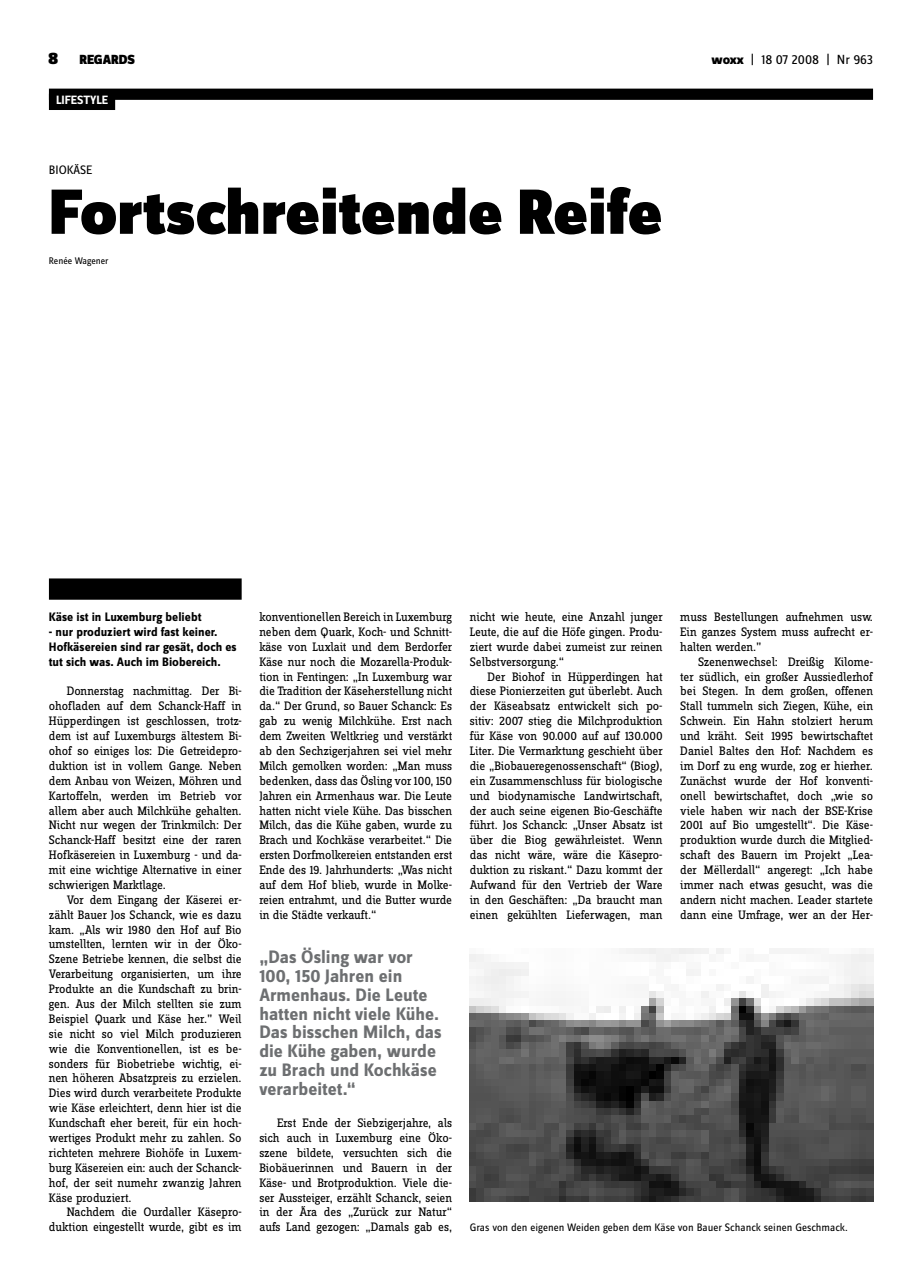
<style>
.page{position:relative;width:922px;height:1276px;background:#fff}
.page>*{position:absolute;margin:0;border:0;box-sizing:border-box;transform-origin:0 0}
.t1{font:900 66.25px "Zine Sans Dis";color:#000}
.t2{font:700 18.75px/18.8px "Zine Sans Dis";color:#6d6f71}
.t3{font:13.75px "Zine Sans Dis";color:#000}
.t4{font:900 13.75px "Zine Sans Dis";letter-spacing:-.01em;color:#000}
.t5{font:12.75px/14.9px "Zine Slab Dis";letter-spacing:-.01em;color:#000;text-align:justify}
.t6{font:700 12.75px/14.9px "Zine Sans Dis";color:#000}
.t7{font:12.75px "Zine Sans Dis";color:#000}
.t8{font:700 12.5px "Zine Sans Dis";letter-spacing:-.005em;color:#fff}
.t9{font:11.25px "Zine Sans Dis";color:#000}
.t10{font:10px "Zine Sans Dis";color:#000}
.s1{font-weight:800}
</style>
<div class="page">
<div style="left:49px;top:89px;width:823px;height:11px;background:#000"></div>
<div style="left:49px;top:94px;width:66px;height:16px;background:#000"></div>
<div style="left:49px;top:578px;width:192px;height:22px;background:#000"></div>
<img style="left:469px;top:948px;width:403px;height:253px">
<p class="t4" style="left:79px;top:53px;width:57px">REGARDS</p>
<p class="t3" style="left:711px;top:53px;width:163px"><span class="s1">woxx</span> | 18 07 2008 | Nr 963</p>
<p class="t8" style="left:56px;top:93px;width:54px">LIFESTYLE</p>
<p class="t7" style="left:49px;top:163px;width:45px">BIOKÄSE</p>
<h1 class="t1" style="left:49px;top:177px;width:615px">Fortschreitende Reife</h1>
<p class="t10" style="left:49px;top:255px;width:61px">Renée Wagener</p>
<p class="t6" style="left:49px;top:610px;width:154px">Käse ist in Luxemburg beliebt</p>
<p class="t6" style="left:49px;top:625px;width:189px">- nur produziert wird fast keiner.<br>Hofkäsereien sind rar gesät, doch es tut sich was. Auch im Biobereich.</p>
<p class="t5" style="left:49px;top:684px;width:194px;text-indent:18px">Donnerstag nachmittag. Der Bi&shy;ohofladen auf dem Schanck-Haff in Hüpperdingen ist geschlossen, trotz&shy;dem ist auf Luxemburgs ältestem Bi&shy;ohof so einiges los: Die Getreidepro&shy;duktion ist in vollem Gange. Neben dem Anbau von Weizen, Möhren und Kartoffeln, werden im Betrieb vor allem aber auch Milchkühe gehalten.<br>Nicht nur wegen der Trinkmilch: Der Schanck-Haff besitzt eine der raren Hofkäsereien in Luxemburg - und da&shy;mit eine wichtige Alternative in einer schwierigen Marktlage.</p>
<p class="t5" style="left:49px;top:893px;width:194px;text-indent:18px">Vor dem Eingang der Käserei er&shy;zählt Bauer Jos Schanck, wie es dazu kam. „Als wir 1980 den Hof auf Bio umstellten, lernten wir in der Öko-Szene Betriebe kennen, die selbst die Verarbeitung organisierten, um ihre Produkte an die Kundschaft zu brin&shy;gen. Aus der Milch stellten sie zum Beispiel Quark und Käse her.” Weil sie nicht so viel Milch produzieren wie die Konventionellen, ist es be&shy;sonders für Biobetriebe wichtig, ei&shy;nen höheren Absatzpreis zu erzielen.<br>Dies wird durch verarbeitete Produkte wie Käse erleichtert, denn hier ist die Kundschaft eher bereit, für ein hoch&shy;wertiges Produkt mehr zu zahlen. So richteten mehrere Biohöfe in Luxem&shy;burg Käsereien ein: auch der Schanck&shy;hof, der seit numehr zwanzig Jahren Käse produziert.</p>
<p class="t5" style="left:49px;top:1205px;width:194px;text-align:right">Nachdem die Ourdaller Käsepro&shy;duktion eingestellt wurde, gibt es im</p>
<p class="t5" style="left:259px;top:610px;width:194px">konventionellen Bereich in Luxemburg neben dem Quark, Koch- und Schnitt&shy;käse von Luxlait und dem Berdorfer Käse nur noch die Mozarella-Produk&shy;tion in Fentingen: „In Luxemburg war die Tradition der Käseherstellung nicht da.“ Der Grund, so Bauer Schanck: Es gab zu wenig Milchkühe. Erst nach dem Zweiten Weltkrieg und verstärkt ab den Sechzigerjahren sei viel mehr Milch gemolken worden: „Man muss bedenken, dass das Ösling vor 100, 150<br>Jahren ein Armenhaus war. Die Leute hatten nicht viele Kühe. Das bisschen Milch, das die Kühe gaben, wurde zu Brach und Kochkäse verarbeitet.“ Die ersten Dorfmolkereien entstanden erst Ende des 19. Jahrhunderts: „Was nicht auf dem Hof blieb, wurde in Molke&shy;reien entrahmt, und die Butter wurde in die Städte verkauft.“</p>
<h2 class="t2" style="left:259px;top:949px;width:184px">„Das Ösling war vor<br>100, 150 Jahren ein<br>Armenhaus. Die Leute hatten nicht viele Kühe.<br>Das bisschen Milch, das die Kühe gaben, wurde zu Brach und Kochkäse verarbeitet.“</h2>
<p class="t5" style="left:259px;top:1116px;width:194px;text-indent:18px">Erst Ende der Siebzigerjahre, als sich auch in Luxemburg eine Öko&shy;szene bildete, versuchten sich die Biobäuerinnen und Bauern in der Käse- und Brotproduktion. Viele die&shy;ser Aussteiger, erzählt Schanck, seien in der Ära des „Zurück zur Natur“ aufs Land gezogen: „Damals gab es,</p>
<p class="t5" style="left:469px;top:610px;width:194px">nicht wie heute, eine Anzahl junger Leute, die auf die Höfe gingen. Produ&shy;ziert wurde dabei zumeist zur reinen Selbstversorgung.“</p>
<p class="t5" style="left:469px;top:669px;width:194px;text-indent:18px">Der Biohof in Hüpperdingen hat diese Pionierzeiten gut überlebt. Auch der Käseabsatz entwickelt sich po&shy;sitiv: 2007 stieg die Milchproduktion für Käse von 90.000 auf auf 130.000<br>Liter. Die Vermarktung geschieht über die „Biobaueregenossenschaft“ (Biog), ein Zusammenschluss für biologische und biodynamische Landwirtschaft, der auch seine eigenen Bio-Geschäfte führt. Jos Schanck: „Unser Absatz ist über die Biog gewährleistet. Wenn das nicht wäre, wäre die Käsepro&shy;duktion zu riskant.“ Dazu kommt der Aufwand für den Vertrieb der Ware in den Geschäften: „Da braucht man einen gekühlten Lieferwagen, man</p>
<p class="t5" style="left:680px;top:610px;width:194px">muss Bestellungen aufnehmen usw.<br>Ein ganzes System muss aufrecht er&shy;halten werden.”</p>
<p class="t5" style="left:680px;top:655px;width:194px;text-indent:18px">Szenenwechsel: Dreißig Kilome&shy;ter südlich, ein großer Aussiedlerhof bei Stegen. In dem großen, offenen Stall tummeln sich Ziegen, Kühe, ein Schwein. Ein Hahn stolziert herum und kräht. Seit 1995 bewirtschaftet Daniel Baltes den Hof: Nachdem es im Dorf zu eng wurde, zog er hierher.<br>Zunächst wurde der Hof konventi&shy;onell bewirtschaftet, doch „wie so viele haben wir nach der BSE-Krise 2001 auf Bio umgestellt“. Die Käse&shy;produktion wurde durch die Mitglied&shy;schaft des Bauern im Projekt „Lea&shy;der Mëllerdall“ angeregt: „Ich habe immer nach etwas gesucht, was die andern nicht machen. Leader startete dann eine Umfrage, wer an der Her-</p>
<p class="t9" style="left:469px;top:1221px;width:379px">Gras von den eigenen Weiden geben dem Käse von Bauer Schanck seinen Geschmack.</p>
</div>
